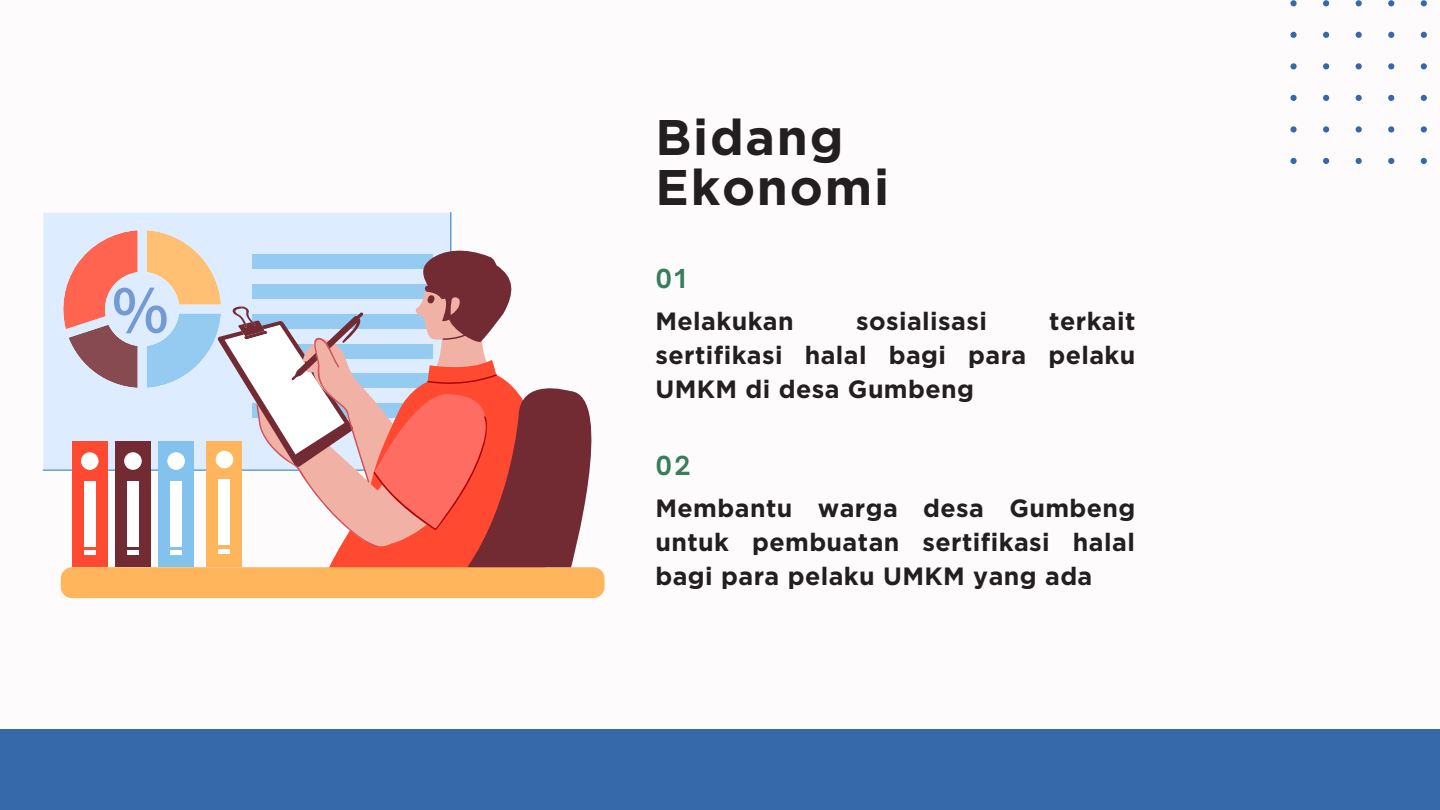
<style>
.page{position:relative;width:1440px;height:810px;background:#fdfbfb}
.page>*{position:absolute;margin:0;border:0;box-sizing:border-box;transform-origin:0 0}
.t1{font:700 50px/49.5px "Gotham";letter-spacing:.035em;color:#231f20}
.t2{font:700 25px/33.8px "Gotham";letter-spacing:.015em;color:#231f20;text-align:justify}
.t3{font:700 25px "Open Sauce One";color:#397d5a}
</style>
<div class="page">
<svg style="left:1290px;top:0;width:137px;height:164px"></svg>
<svg style="left:42px;top:212px;width:410px;height:259px;background:#dfedfe"></svg>
<div style="left:61px;top:567px;width:544px;height:31px;background:#ffb55c;border-radius:11px"></div>
<svg style="left:50px;top:221px;width:542px;height:346px"></svg>
<div style="left:0;top:729px;width:1440px;height:81px;background:#3569a9"></div>
<p class="t1" style="left:655px;top:113px;width:235px">Bidang<br>Ekonomi</p>
<p class="t3" style="left:655px;top:263px;width:32px">01</p>
<p class="t2" style="left:655px;top:304px;width:482px;text-indent:394px">terkait sertifikasi halal bagi para pelaku UMKM di desa Gumbeng</p>
<p class="t2" style="left:655px;top:304px;width:140px">Melakukan</p>
<p class="t2" style="left:856px;top:304px;width:132px">sosialisasi</p>
<p class="t3" style="left:655px;top:450px;width:37px">02</p>
<p class="t2" style="left:655px;top:491px;width:482px">Membantu warga desa Gumbeng untuk pembuatan sertifikasi halal bagi para pelaku UMKM yang ada</p>
</div>
